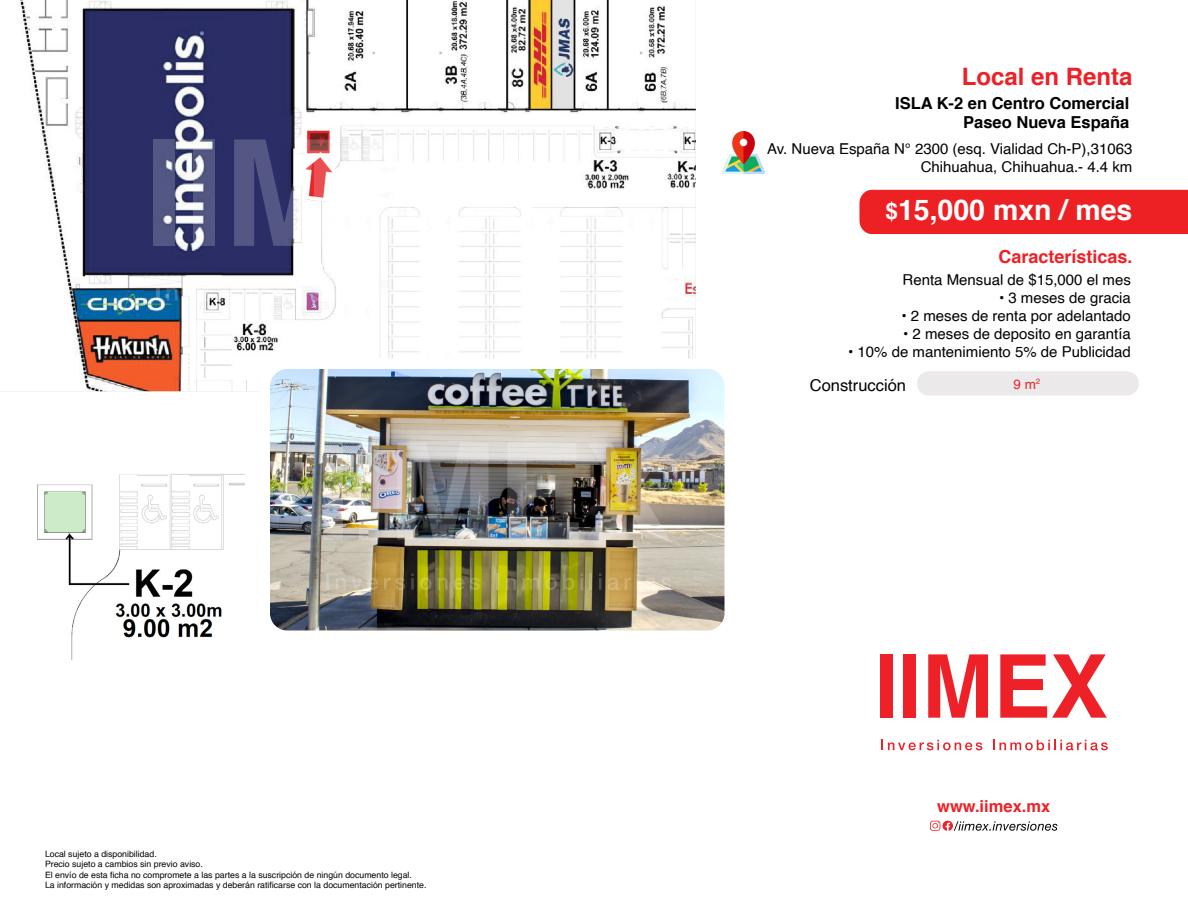
<style>
.page{position:relative;width:1188px;height:918px;background:#fff}
.page>*{position:absolute;margin:0;border:0;box-sizing:border-box;transform-origin:0 0}
.t1{font:700 28.5px "Helvetica";color:#fff}
.t2{font:700 24px "Helvetica";color:#ed2127}
.t3{font:700 18px "Helvetica";color:#ed2127}
.t4{font:700 16.5px/19.8px "Helvetica";color:#000101;text-align:right}
.t5{font:16.5px "Helvetica";color:#000}
.t6{font:700 16.5px "Helvetica";color:#ed2127}
.t7{font:15px "Helvetica";color:#000}
.t8{font:15px/18px "Helvetica";color:#000101;text-align:right}
.t9{font:13.5px "Helvetica";color:#ed2127}
.t10{font:8.7px/10.5px "Helvetica";color:#000}
.s1{font-size:22.5px}
</style>
<div class="page">
<div style="left:917px;top:371px;width:222px;height:25px;background:#ebe9e9;border-radius:12px"></div>
<img style="left:20px;top:0;width:676px;height:391px">
<div style="left:859px;top:190px;width:329px;height:44px;background:#ed2124"></div>
<img style="left:723px;top:132px;width:41px;height:41px">
<div style="left:880px;top:654px;width:13px;height:64px;background:#ed2127"></div>
<div style="left:904px;top:654px;width:12px;height:64px;background:#ed2127"></div>
<svg style="left:928px;top:654px;width:60px;height:64px"></svg>
<svg style="left:1000px;top:654px;width:107px;height:64px"></svg>
<svg style="left:882px;top:740px;width:100px;height:10px"></svg>
<svg style="left:993px;top:740px;width:115px;height:10px"></svg>
<svg style="left:153px;top:140px;width:21px;height:106px;background:#5a5c87"></svg>
<svg style="left:193px;top:140px;width:21px;height:106px;fill:#545684"></svg>
<svg style="left:234px;top:140px;width:100px;height:106px"></svg>
<svg style="left:355px;top:140px;width:78px;height:106px"></svg>
<svg style="left:441px;top:139px;width:92px;height:107px"></svg>
<hr style="left:156px;top:283px;width:3px;height:18px;background:#fff">
<svg style="left:167px;top:287px;width:11px;height:14px"></svg>
<svg style="left:184px;top:287px;width:30px;height:14px"></svg>
<svg style="left:220px;top:287px;width:23px;height:14px"></svg>
<svg style="left:249px;top:283px;width:3px;height:18px"></svg>
<svg style="left:259px;top:287px;width:12px;height:14px"></svg>
<svg style="left:278px;top:287px;width:11px;height:14px"></svg>
<svg style="left:296px;top:287px;width:29px;height:14px"></svg>
<hr style="left:342px;top:283px;width:3px;height:18px;background:#fff">
<svg style="left:353px;top:287px;width:11px;height:14px"></svg>
<svg style="left:371px;top:287px;width:18px;height:14px"></svg>
<svg style="left:396px;top:287px;width:13px;height:14px"></svg>
<svg style="left:415px;top:283px;width:13px;height:18px"></svg>
<svg style="left:435px;top:283px;width:2px;height:18px"></svg>
<svg style="left:445px;top:283px;width:2px;height:18px"></svg>
<svg style="left:455px;top:283px;width:3px;height:18px"></svg>
<svg style="left:464px;top:287px;width:13px;height:14px"></svg>
<svg style="left:483px;top:287px;width:7px;height:14px"></svg>
<svg style="left:496px;top:283px;width:2px;height:18px"></svg>
<svg style="left:505px;top:287px;width:29px;height:14px"></svg>
<img style="left:265px;top:364px;width:459px;height:266px">
<div style="left:260px;top:358px;width:475px;height:283px;border:10px solid #fff;border-radius:22px"></div>
<img style="left:323px;top:442px;width:20px;height:98px">
<img style="left:360px;top:442px;width:19px;height:98px">
<img style="left:397px;top:442px;width:92px;height:98px">
<img style="left:507px;top:443px;width:72px;height:97px">
<img style="left:586px;top:443px;width:84px;height:97px">
<hr style="left:326px;top:574px;width:3px;height:16px;background:#fff">
<svg style="left:336px;top:578px;width:69px;height:12px"></svg>
<svg style="left:411px;top:574px;width:3px;height:16px"></svg>
<svg style="left:420px;top:578px;width:11px;height:12px"></svg>
<svg style="left:438px;top:578px;width:10px;height:12px"></svg>
<svg style="left:454px;top:578px;width:26px;height:12px"></svg>
<hr style="left:496px;top:574px;width:3px;height:16px;background:#fff">
<svg style="left:506px;top:578px;width:10px;height:12px"></svg>
<svg style="left:523px;top:578px;width:16px;height:12px"></svg>
<svg style="left:545px;top:578px;width:12px;height:12px"></svg>
<svg style="left:563px;top:574px;width:11px;height:16px"></svg>
<svg style="left:580px;top:574px;width:3px;height:16px"></svg>
<svg style="left:590px;top:574px;width:2px;height:16px"></svg>
<svg style="left:599px;top:574px;width:3px;height:16px"></svg>
<svg style="left:608px;top:574px;width:31px;height:16px"></svg>
<svg style="left:645px;top:578px;width:26px;height:12px"></svg>
<svg style="left:930px;top:821px;width:127px;height:10px"></svg>
<img style="left:37px;top:474px;width:207px;height:185px">
<p class="t10" style="left:45px;top:849px;width:383px">Local sujeto a disponibilidad.<br>Precio sujeto a cambios sin previo aviso.<br>El envío de esta ficha no compromete a las partes a la suscripción de ningún documento legal.<br>La información y medidas son aproximadas y deberán ratificarse con la documentación pertinente.</p>
<h2 class="t2" style="left:962px;top:57px;width:172px">Local en Renta</h2>
<h3 class="t4" style="left:895px;top:93px;width:236px">ISLA K-2 en Centro Comercial<br>Paseo Nueva España</h3>
<h3 class="t8" style="left:767px;top:141px;width:367px">Av. Nueva España N° 2300 (esq. Vialidad Ch-P),31063<br>Chihuahua, Chihuahua.- 4.4 km</h3>
<h1 class="t1" style="left:886px;top:187px;width:248px"><span class="s1">$</span>15,000 mxn / mes</h1>
<h3 class="t3" style="left:998px;top:242px;width:136px">Características.</h3>
<h3 class="t7" style="left:903px;top:268px;width:230px">Renta Mensual de $15,000 el mes</h3>
<h3 class="t7" style="left:999px;top:286px;width:133px">• 3 meses de gracia</h3>
<h3 class="t7" style="left:901px;top:304px;width:231px">• 2 meses de renta por adelantado</h3>
<h3 class="t7" style="left:903px;top:322px;width:229px">• 2 meses de deposito en garantía</h3>
<h3 class="t7" style="left:848px;top:340px;width:284px">• 10% de mantenimiento 5% de Publicidad</h3>
<h3 class="t9" style="left:1013px;top:373px;width:28px">9 m<sup>2</sup></h3>
<h3 class="t5" style="left:810px;top:372px;width:98px">Construcción</h3>
<h3 class="t6" style="left:937px;top:793px;width:115px">www.iimex.mx</h3>
</div>
